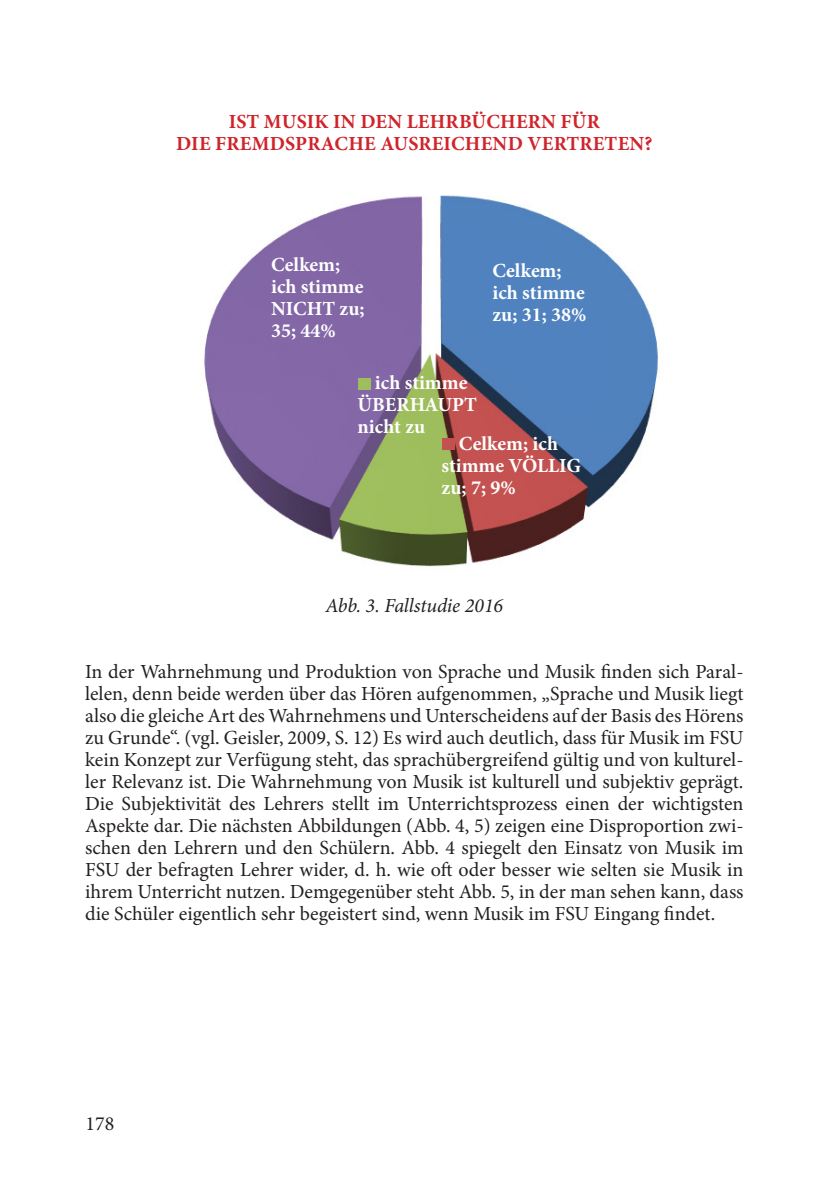
<style>
.page{position:relative;width:840px;height:1191px;background:#fff}
.page>*{position:absolute;margin:0;border:0;box-sizing:border-box;transform-origin:0 0}
.text{font:20px/22px "Minion Pro";color:#231f20;text-align:justify}
.text-2{font:700 20px/22px "Minion Pro";color:#fff}
.text-3{font:700 20px/22px "Minion Pro";letter-spacing:.01em;color:#d1232a;text-align:center}
.text-4{font:italic 20px "Minion Pro";letter-spacing:-.005em;color:#231f20}
</style>
<div class="page">
<img style="left:204px;top:195px;width:454px;height:372px">
<div style="left:358px;top:378px;width:13px;height:11px;background:#9ebe5d"></div>
<div style="left:442px;top:438px;width:13px;height:11px;background:#c35150"></div>
<p class="text-3" style="left:176px;top:110px;width:477px">IST MUSIK IN DEN LEHRBÜCHERN FÜR<br>DIE FREMDSPRACHE AUSREICHEND VERTRETEN?</p>
<p class="text-2" style="left:271px;top:253px;width:71px">Celkem;</p>
<p class="text-2" style="left:271px;top:275px;width:94px">ich stimme</p>
<p class="text-2" style="left:271px;top:297px;width:95px">NICHT zu;</p>
<p class="text-2" style="left:271px;top:319px;width:66px">35; 44%</p>
<p class="text-2" style="left:492px;top:259px;width:96px">Celkem; ich stimme zu; 31; 38%</p>
<p class="text-2" style="left:375px;top:372px;width:94px">ich stimme</p>
<p class="text-2" style="left:357px;top:394px;width:121px">ÜBERHAUPT</p>
<p class="text-2" style="left:357px;top:416px;width:69px">nicht zu</p>
<p class="text-2" style="left:441px;top:433px;width:141px;text-indent:17px">Celkem; ich stimme VÖLLIG zu; 7; 9%</p>
<p class="text-4" style="left:325px;top:592px;width:179px">Abb. 3. Fallstudie 2016</p>
<p class="text" style="left:85px;top:661px;width:659px">In der Wahrnehmung und Produktion von Sprache und Musik finden sich Paral&shy;lelen, denn beide werden über das Hören aufgenommen, „Sprache und Musik liegt also die gleiche Art des Wahrnehmens und Unterscheidens auf der Basis des Hörens zu Grunde“. (vgl. Geisler, 2009, S. 12) Es wird auch deutlich, dass für Musik im FSU kein Konzept zur Verfügung steht, das sprachübergreifend gültig und von kulturel&shy;ler Relevanz ist. Die Wahrnehmung von Musik ist kulturell und subjektiv geprägt.<br>Die Subjektivität des Lehrers stellt im Unterrichtsprozess einen der wichtigsten Aspekte dar. Die nächsten Abbildungen (Abb. 4, 5) zeigen eine Disproportion zwi&shy;schen den Lehrern und den Schülern. Abb. 4 spiegelt den Einsatz von Musik im FSU der befragten Lehrer wider, d. h. wie oft oder besser wie selten sie Musik in ihrem Unterricht nutzen. Demgegenüber steht Abb. 5, in der man sehen kann, dass die Schüler eigentlich sehr begeistert sind, wenn Musik im FSU Eingang findet.</p>
<p class="text" style="left:86px;top:1113px;width:30px">178</p>
</div>
